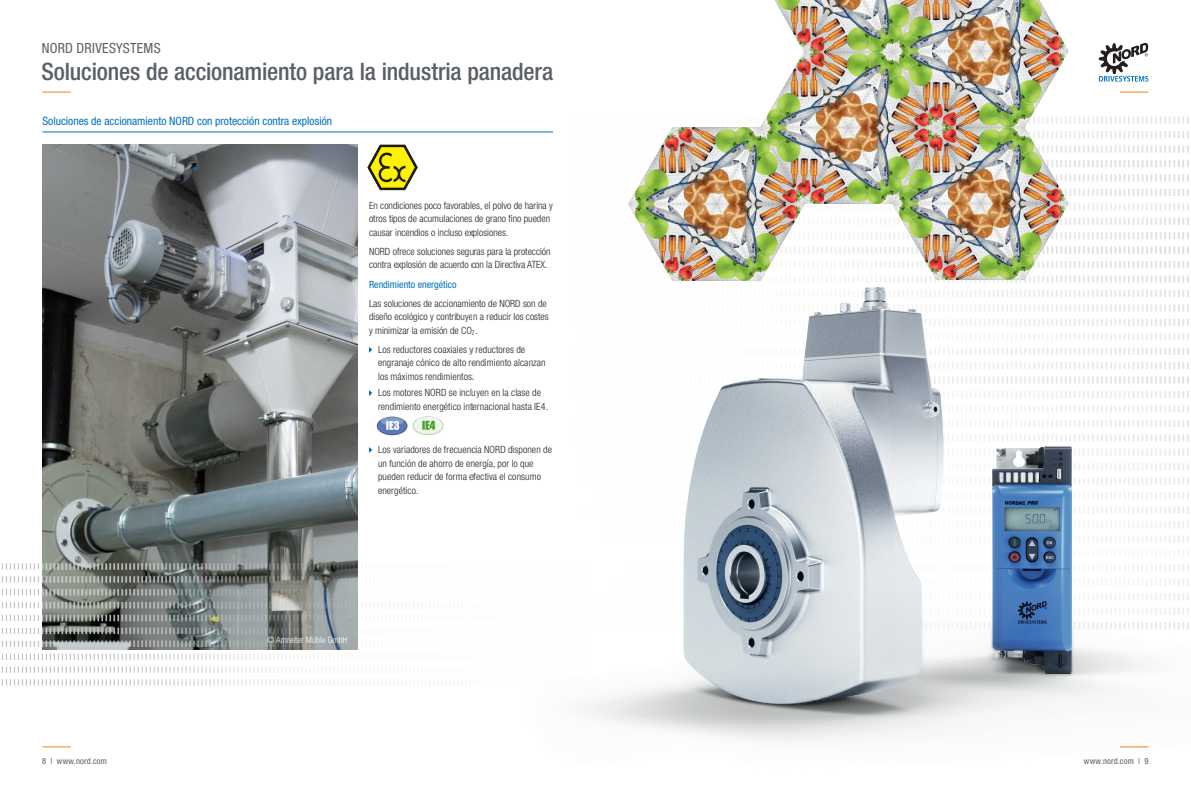
<style>
.page{position:relative;width:1191px;height:792px;background:#fff}
.page>*{position:absolute;margin:0;border:0;box-sizing:border-box;transform-origin:0 0}
.t1{font:500 condensed 24px "Helvetica Neue LT Std";letter-spacing:-.01em;color:#5b5f66}
.t2{font:condensed 14px "Helvetica Neue LT Std";letter-spacing:.02em;color:#5b5f66}
.t3{font:condensed 11.5px "Helvetica Neue LT Std";color:#0072bc}
.Copy{font:300 condensed 10px/13.5px "Helvetica Neue LT Std";color:#231f20}
.t4{font:condensed 10px "Helvetica Neue LT Std";color:#0072bc}
.t5{font:300 condensed 9px "Helvetica Neue LT Std";color:#fff}
.t6{font:condensed 8.5px "Helvetica Neue LT Std";letter-spacing:.02em;color:#5b5f66}
</style>
<div class="page">
<svg style="left:43px;top:746px;width:28px;height:1px"></svg>
<svg style="left:43px;top:92px;width:28px;height:1px"></svg>
<svg style="left:1120px;top:92px;width:28px;height:1px"></svg>
<svg style="left:1098px;top:43px;width:50px;height:39px"></svg>
<img style="left:43px;top:145px;width:314px;height:414px">
<img style="left:2px;top:559px;width:464px;height:127px">
<img style="left:367px;top:144px;width:51px;height:47px">
<hr style="left:43px;top:132px;width:510px;height:1px;background:#0072bc">
<svg style="left:369px;top:347px;width:3px;height:6px"></svg>
<svg style="left:369px;top:390px;width:3px;height:6px"></svg>
<svg style="left:369px;top:447px;width:3px;height:6px"></svg>
<img style="left:376px;top:416px;width:31px;height:20px">
<img style="left:413px;top:416px;width:30px;height:19px">
<svg style="left:1069px;top:117px;width:119px;height:7px"></svg>
<svg style="left:1069px;top:131px;width:119px;height:7px"></svg>
<svg style="left:1069px;top:145px;width:119px;height:8px"></svg>
<svg style="left:1069px;top:160px;width:119px;height:7px"></svg>
<svg style="left:1069px;top:174px;width:119px;height:8px"></svg>
<svg style="left:1069px;top:189px;width:119px;height:7px"></svg>
<svg style="left:1068px;top:203px;width:120px;height:7px"></svg>
<svg style="left:849px;top:218px;width:339px;height:5px"></svg>
<img style="left:760px;top:0;width:132px;height:204px">
<img style="left:892px;top:0;width:176px;height:223px">
<img style="left:629px;top:128px;width:175px;height:95px">
<img style="left:584px;top:223px;width:605px;height:525px">
<h2 class="t2" style="left:42px;top:40px;width:120px">NORD DRIVESYSTEMS</h2>
<h1 class="t1" style="left:41px;top:57px;width:513px">Soluciones de accionamiento para la industria panadera</h1>
<p class="t3" style="left:43px;top:114px;width:291px">Soluciones de accionamiento NORD con protección contra explosión</p>
<p class="Copy" style="left:369px;top:198px;width:185px">En condiciones poco favorables, el polvo de harina y otros tipos de acumulaciones de grano fino pueden causar incendios o incluso explosiones.</p>
<p class="Copy" style="left:369px;top:244px;width:183px">NORD ofrece soluciones seguras para la protección contra explosión de acuerdo con la Directiva ATEX.</p>
<p class="t4" style="left:369px;top:278px;width:89px">Rendimiento energético</p>
<p class="Copy" style="left:369px;top:296px;width:181px">Las soluciones de accionamiento de NORD son de diseño ecológico y contribuyen a reducir los costes y minimizar la emisión de CO<sub>2</sub>.</p>
<p class="Copy" style="left:378px;top:342px;width:149px">Los reductores coaxiales y reductores de</p>
<p class="Copy" style="left:378px;top:356px;width:169px">engranaje cónico de alto rendimiento alcanzan los máximos rendimientos.</p>
<p class="Copy" style="left:378px;top:386px;width:164px">Los motores NORD se incluyen en la clase de</p>
<p class="Copy" style="left:378px;top:399px;width:171px">rendimiento energético internacional hasta IE4.</p>
<p class="Copy" style="left:378px;top:443px;width:175px">Los variadores de frecuencia NORD disponen de</p>
<p class="Copy" style="left:378px;top:456px;width:164px">un función de ahorro de energía, por lo que pueden reducir de forma efectiva el consumo</p>
<p class="Copy" style="left:378px;top:483px;width:42px">energético.</p>
<p class="t5" style="left:267px;top:634px;width:82px">© Arnreiter Mühle GmbH</p>
<p class="t6" style="left:42px;top:756px;width:66px">8 | www.nord.com</p>
<p class="t6" style="left:1083px;top:756px;width:66px">www.nord.com | 9</p>
</div>
